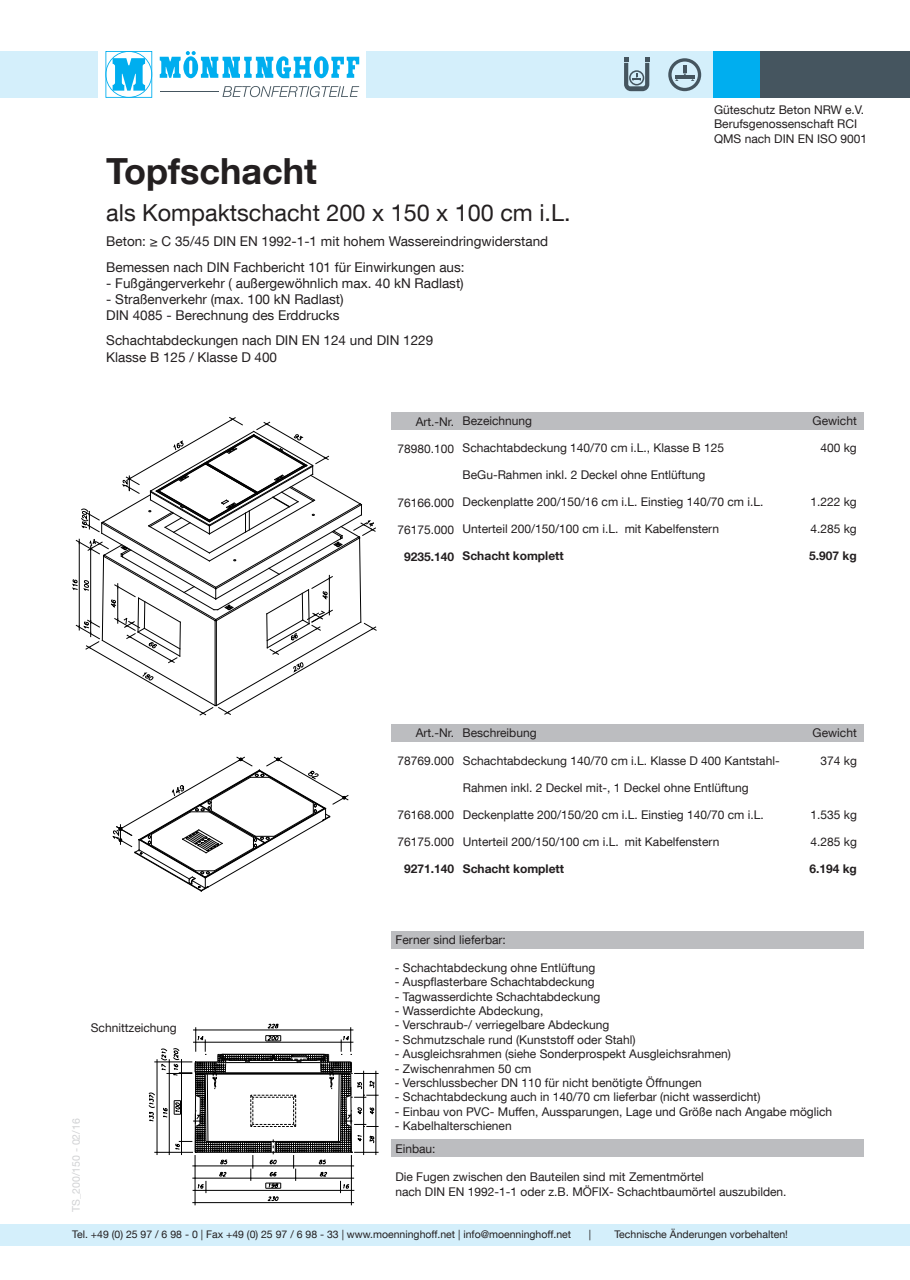
<style>
.page{position:relative;width:910px;height:1280px;background:#fff}
.page>*{position:absolute;margin:0;border:0;box-sizing:border-box;transform-origin:0 0}
.t1{font:700 36px "Helvetica Neue LT Com";color:#231f20}
.t2{font:23.4px "Helvetica Neue LT Com";color:#231f20}
.t3{font:13.5px "Helvetica Neue LT Com";color:#231f20}
.t4{font:12px/14.4px "Helvetica Neue LT Com";color:#231f20}
.t5{font:700 12px "Helvetica Neue LT Com";color:#231f20}
.t6{font:10.5px "Helvetica Neue LT Com";color:#231f20}
.t7{font:10.5px "Helvetica Neue LT Com";color:#d1d2d4}
</style>
<div class="page">
<div style="left:0;top:1225px;width:910px;height:21px;background:#d4effb"></div>
<svg style="left:105px;top:51px;width:47px;height:47px"></svg>
<svg style="left:160px;top:51px;width:199px;height:27px"></svg>
<hr style="left:160px;top:91px;width:58px;height:1px;background:#45555f">
<svg style="left:222px;top:86px;width:137px;height:11px"></svg>
<div style="left:0;top:51px;width:98px;height:47px;background:#d4effb"></div>
<div style="left:366px;top:51px;width:349px;height:47px;background:#d4effb"></div>
<div style="left:713px;top:51px;width:47px;height:47px;background:#00aeef"></div>
<div style="left:760px;top:51px;width:150px;height:47px;background:#45555f"></div>
<svg style="left:668px;top:58px;width:33px;height:33px"></svg>
<svg style="left:624px;top:58px;width:25px;height:33px"></svg>
<div style="left:391px;top:931px;width:472px;height:18px;background:#bcbdc0"></div>
<div style="left:391px;top:1140px;width:472px;height:17px;background:#bcbdc0"></div>
<div style="left:391px;top:724px;width:472px;height:18px;background:#bcbdc0"></div>
<div style="left:391px;top:412px;width:468px;height:18px;background:#bcbdc0"></div>
<hr style="left:195px;top:1155px;width:1px;height:50px;background:#000">
<hr style="left:351px;top:1155px;width:1px;height:50px;background:#000">
<svg style="left:149px;top:1024px;width:230px;height:179px"></svg>
<svg style="left:72px;top:417px;width:305px;height:299px"></svg>
<svg style="left:113px;top:756px;width:236px;height:136px"></svg>
<p class="t1" style="left:106px;top:149px;width:212px">Topfschacht</p>
<p class="t2" style="left:106px;top:198px;width:466px">als Kompaktschacht 200 x 150 x 100 cm i.L.</p>
<p class="t3" style="left:106px;top:233px;width:443px">Beton: ≥ C 35/45 DIN EN 1992-1-1 mit hohem Wassereindringwiderstand</p>
<p class="t3" style="left:106px;top:258px;width:360px">Bemessen nach DIN Fachbericht 101 für Einwirkungen aus:</p>
<p class="t3" style="left:106px;top:275px;width:359px">- Fußgängerverkehr ( außergewöhnlich max. 40 kN Radlast)</p>
<p class="t3" style="left:106px;top:291px;width:239px">- Straßenverkehr (max. 100 kN Radlast)</p>
<p class="t3" style="left:106px;top:307px;width:235px">DIN 4085 - Berechnung des Erddrucks</p>
<p class="t3" style="left:106px;top:332px;width:328px">Schachtabdeckungen nach DIN EN 124 und DIN 1229</p>
<p class="t3" style="left:106px;top:348px;width:172px">Klasse B 125 / Klasse D 400</p>
<p class="t4" style="left:714px;top:102px;width:155px">Güteschutz Beton NRW e.V.<br>Berufsgenossenschaft RCI<br>QMS nach DIN EN ISO 9001</p>
<p class="t4" style="left:416px;top:414px;width:40px">Art.-Nr.</p>
<p class="t4" style="left:397px;top:441px;width:58px">78980.100</p>
<p class="t4" style="left:397px;top:495px;width:58px">76166.000</p>
<p class="t4" style="left:397px;top:522px;width:58px">76175.000</p>
<p class="t5" style="left:404px;top:549px;width:52px">9235.140</p>
<p class="t4" style="left:463px;top:414px;width:71px">Bezeichnung</p>
<p class="t4" style="left:463px;top:441px;width:263px">Schachtabdeckung 140/70 cm i.L., Klasse B 125</p>
<p class="t4" style="left:463px;top:468px;width:244px">BeGu-Rahmen inkl. 2 Deckel ohne Entlüftung</p>
<p class="t4" style="left:463px;top:495px;width:302px">Deckenplatte 200/150/16 cm i.L. Einstieg 140/70 cm i.L.</p>
<p class="t4" style="left:463px;top:522px;width:258px">Unterteil 200/150/100 cm i.L. mit Kabelfenstern</p>
<p class="t5" style="left:463px;top:548px;width:103px">Schacht komplett</p>
<p class="t4" style="left:477px;top:414px;width:61px">schreibung</p>
<p class="t4" style="left:813px;top:414px;width:46px">Gewicht</p>
<p class="t4" style="left:820px;top:441px;width:38px">400 kg</p>
<p class="t4" style="left:810px;top:495px;width:48px">1.222 kg</p>
<p class="t4" style="left:810px;top:522px;width:48px">4.285 kg</p>
<p class="t5" style="left:809px;top:548px;width:49px">5.907 kg</p>
<p class="t4" style="left:416px;top:725px;width:40px">Art.-Nr.</p>
<p class="t4" style="left:463px;top:725px;width:76px">Beschreibung</p>
<p class="t4" style="left:813px;top:725px;width:46px">Gewicht</p>
<p class="t4" style="left:91px;top:1021px;width:88px">Schnittzeichung</p>
<p class="t7" style="left:70px;top:1212px;width:95px;rotate:-90deg">TS_200/150 - 02/16</p>
<p class="t4" style="left:397px;top:753px;width:58px">78769.000</p>
<p class="t4" style="left:397px;top:807px;width:58px">76168.000</p>
<p class="t4" style="left:397px;top:834px;width:58px">76175.000</p>
<p class="t5" style="left:404px;top:861px;width:52px">9271.140</p>
<p class="t4" style="left:463px;top:753px;width:318px">Schachtabdeckung 140/70 cm i.L. Klasse D 400 Kantstahl-</p>
<p class="t4" style="left:463px;top:780px;width:287px">Rahmen inkl. 2 Deckel mit-, 1 Deckel ohne Entlüftung</p>
<p class="t4" style="left:463px;top:807px;width:302px">Deckenplatte 200/150/20 cm i.L. Einstieg 140/70 cm i.L.</p>
<p class="t4" style="left:463px;top:834px;width:258px">Unterteil 200/150/100 cm i.L. mit Kabelfenstern</p>
<p class="t5" style="left:463px;top:861px;width:103px">Schacht komplett</p>
<p class="t4" style="left:820px;top:753px;width:38px">374 kg</p>
<p class="t4" style="left:810px;top:807px;width:48px">1.535 kg</p>
<p class="t4" style="left:810px;top:834px;width:48px">4.285 kg</p>
<p class="t5" style="left:809px;top:861px;width:49px">6.194 kg</p>
<p class="t4" style="left:395px;top:932px;width:112px">Ferner sind lieferbar:</p>
<p class="t4" style="left:395px;top:960px;width:202px">- Schachtabdeckung ohne Entlüftung</p>
<p class="t4" style="left:395px;top:974px;width:201px">- Auspflasterbare Schachtabdeckung</p>
<p class="t4" style="left:395px;top:989px;width:207px">- Tagwasserdichte Schachtabdeckung</p>
<p class="t4" style="left:395px;top:1003px;width:150px">- Wasserdichte Abdeckung,</p>
<p class="t4" style="left:395px;top:1017px;width:216px">- Verschraub-/ verriegelbare Abdeckung</p>
<p class="t4" style="left:395px;top:1032px;width:242px">- Schmutzschale rund (Kunststoff oder Stahl)</p>
<p class="t4" style="left:395px;top:1046px;width:338px">- Ausgleichsrahmen (siehe Sonderprospekt Ausgleichsrahmen)</p>
<p class="t4" style="left:395px;top:1061px;width:138px">- Zwischenrahmen 50 cm</p>
<p class="t4" style="left:395px;top:1075px;width:308px">- Verschlussbecher DN 110 für nicht benötigte Öffnungen</p>
<p class="t4" style="left:395px;top:1089px;width:367px">- Schachtabdeckung auch in 140/70 cm lieferbar (nicht wasserdicht)</p>
<p class="t4" style="left:395px;top:1104px;width:439px">- Einbau von PVC- Muffen, Aussparungen, Lage und Größe nach Angabe möglich</p>
<p class="t4" style="left:395px;top:1118px;width:118px">- Kabelhalterschienen</p>
<p class="t4" style="left:395px;top:1141px;width:42px">Einbau:</p>
<p class="t4" style="left:395px;top:1169px;width:393px">Die Fugen zwischen den Bauteilen sind mit Zementmörtel<br>nach DIN EN 1992-1-1 oder z.B. MÖFIX- Schachtbaumörtel auszubilden.</p>
<p class="t6" style="left:72px;top:1228px;width:500px">Tel. +49 (0) 25 97 / 6 98 - 0 | Fax +49 (0) 25 97 / 6 98 - 33 | www.moenninghoff.net | info@moenninghoff.net</p>
<p class="t6" style="left:589px;top:1228px;width:4px">|</p>
<p class="t6" style="left:614px;top:1228px;width:175px">Technische Änderungen vorbehalten!</p>
</div>
